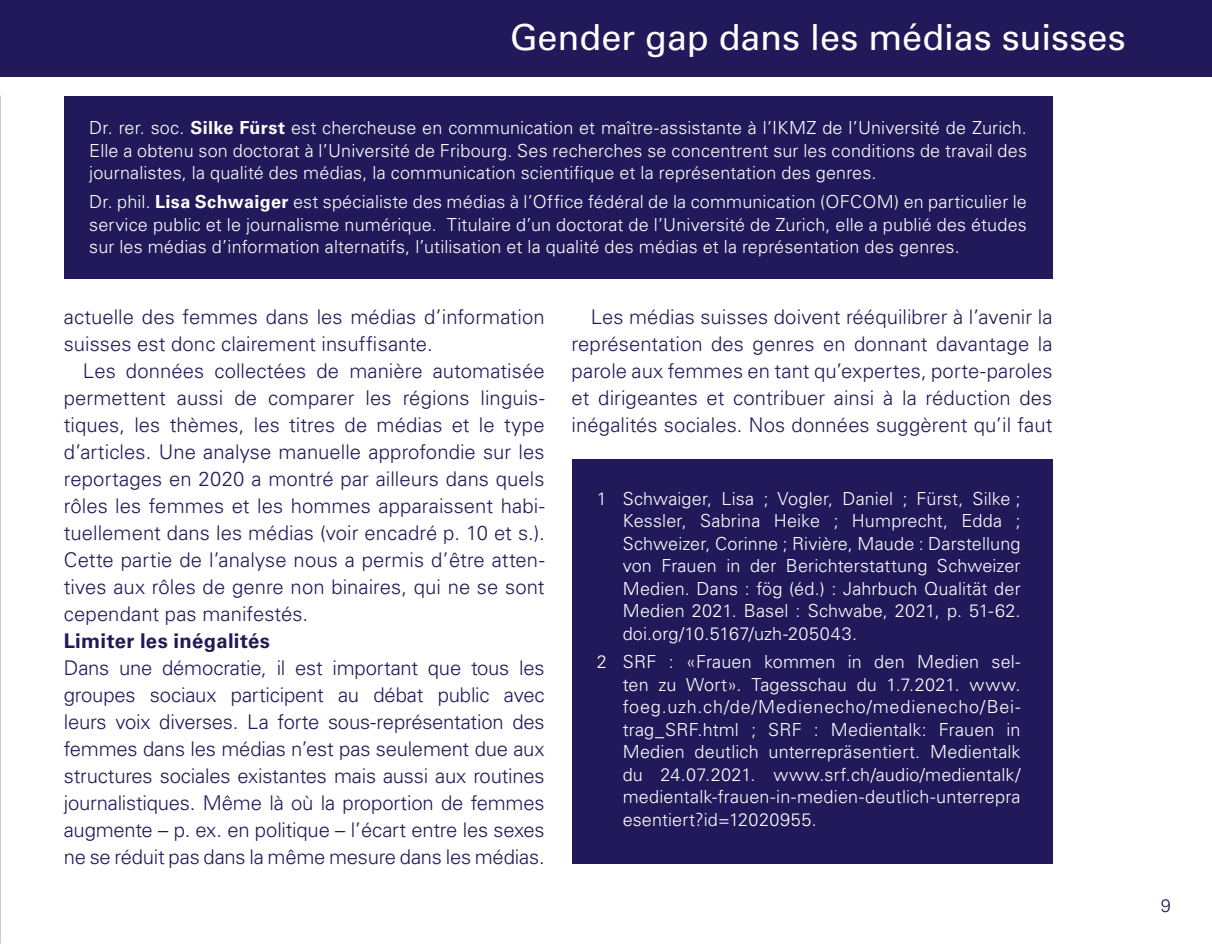
<style>
.page{position:relative;width:1212px;height:944px;background:#fff}
.page>*{position:absolute;margin:0;border:0;box-sizing:border-box;transform-origin:0 0}
.t1{font:36px "Univers LT Std";letter-spacing:-.005em;color:#fff}
.t2{font:300 20.25px/27px "Univers LT Std";color:#211959;text-align:justify}
.t3{font:700 20.25px "Univers LT Std";letter-spacing:.015em;color:#211959}
.t4{font:300 18px/22.5px "Univers LT Std";letter-spacing:.01em;color:#fff;text-align:justify}
.t5{font:300 18px "Univers LT Std";color:#211959}
.s1{font-weight:700}
</style>
<div class="page">
<div style="left:0;top:0;width:1212px;height:77px;background:#211959"></div>
<div style="left:64px;top:96px;width:988px;height:183px;background:#211959"></div>
<div style="left:572px;top:460px;width:480px;height:404px;background:#211959"></div>
<h1 class="t1" style="left:510px;top:15px;width:618px">Gender gap dans les médias suisses</h1>
<p class="t4" style="left:89px;top:117px;width:939px">Dr. rer. soc. <span class="s1">Silke Fürst</span> est chercheuse en communication et maître-assistante à l’IKMZ de l’Université de Zurich.<br>Elle a obtenu son doctorat à l’Université de Fribourg. Ses recherches se concentrent sur les conditions de travail des journalistes, la qualité des médias, la communication scientifique et la représentation des genres.</p>
<p class="t4" style="left:89px;top:190px;width:939px">Dr. phil. <span class="s1">Lisa Schwaiger</span> est spécialiste des médias à l’Office fédéral de la communication (OFCOM) en particulier le service public et le journalisme numérique. Titulaire d’un doctorat de l’Université de Zurich, elle a publié des études sur les médias d’information alternatifs, l’utilisation et la qualité des médias et la représentation des genres.</p>
<p class="t2" style="left:64px;top:304px;width:482px">actuelle des femmes dans les médias d’information suisses est donc clairement insuffisante.</p>
<p class="t2" style="left:64px;top:358px;width:482px;text-indent:19px">Les données collectées de manière automatisée permettent aussi de comparer les régions linguis&shy;tiques, les thèmes, les titres de médias et le type d’articles. Une analyse manuelle approfondie sur les reportages en 2020 a montré par ailleurs dans quels rôles les femmes et les hommes apparaissent habi&shy;tuellement dans les médias (voir encadré p. 10 et s.).<br>Cette partie de l’analyse nous a permis d’être atten&shy;tives aux rôles de genre non binaires, qui ne se sont cependant pas manifestés.</p>
<p class="t3" style="left:64px;top:629px;width:208px">Limiter les inégalités</p>
<p class="t2" style="left:64px;top:654px;width:482px">Dans une démocratie, il est important que tous les groupes sociaux participent au débat public avec leurs voix diverses. La forte sous-représentation des femmes dans les médias n’est pas seulement due aux structures sociales existantes mais aussi aux routines journalistiques. Même là où la proportion de femmes augmente – p. ex. en politique – l’écart entre les sexes ne se réduit pas dans la même mesure dans les médias.</p>
<p class="t2" style="left:572px;top:303px;width:482px;text-indent:19px">Les médias suisses doivent rééquilibrer à l’avenir la représentation des genres en donnant davantage la parole aux femmes en tant qu’expertes, porte-paroles et dirigeantes et contribuer ainsi à la réduction des inégalités sociales. Nos données suggèrent qu’il faut</p>
<p class="t4" style="left:597px;top:487px;width:12px">1</p>
<p class="t4" style="left:597px;top:651px;width:12px">2</p>
<p class="t4" style="left:623px;top:487px;width:399px">Schwaiger, Lisa ; Vogler, Daniel ; Fürst, Silke ; Kessler, Sabrina Heike ; Humprecht, Edda ; Schweizer, Corinne ; Rivière, Maude : Darstellung von Frauen in der Berichterstattung Schweizer Medien. Dans : fög (éd.) : Jahrbuch Qualität der Medien 2021. Basel : Schwabe, 2021, p. 51-62. doi.org/10.5167/uzh-205043.</p>
<p class="t4" style="left:623px;top:651px;width:399px">SRF : «Frauen kommen in den Medien sel&shy;ten zu Wort». Tagesschau du 1.7.2021. www. foeg.uzh.ch/de/Medienecho/medienecho/Bei&shy;trag_SRF.html ; SRF : Medientalk: Frauen in Medien deutlich unterrepräsentiert. Medientalk du 24.07.2021. www.srf.ch/audio/medientalk/ medientalk-frauen-in-medien-deutlich-unterrepra esentiert?id=12020955.</p>
<p class="t5" style="left:1161px;top:895px;width:12px">9</p>
</div>
